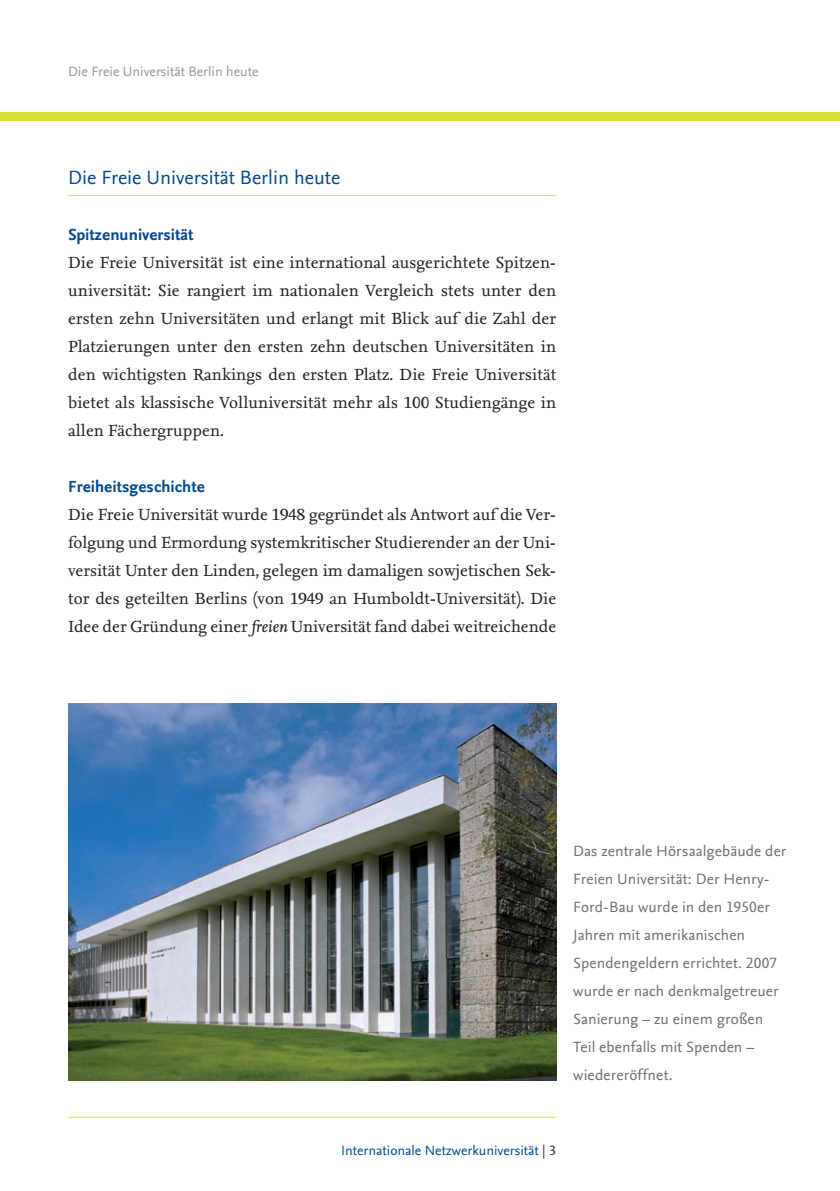
<style>
.page{position:relative;width:840px;height:1191px;background:#fff}
.page>*{position:absolute;margin:0;border:0;box-sizing:border-box;transform-origin:0 0}
.t1{font:20px "Nexus Sans OT";color:#014890}
.t2{font:16.8px/28px "Nexus Serif TF";color:#231f20;text-align:justify}
.t3{font:700 16.8px "Nexus Sans OT";color:#014890}
.t4{font:15.6px/28px "Nexus Sans OT";letter-spacing:.005em;color:#6c6d70}
.t5{font:14px "Nexus Sans OT";color:#014890}
.t6{font:14px "Nexus Sans OT";color:#939598}
.s1{font-style:italic}
.s2{color:#231f20}
</style>
<div class="page">
<hr style="left:68px;top:195px;width:488px;height:1px;background:#d8e039">
<img style="left:68px;top:703px;width:488px;height:377px">
<hr style="left:68px;top:1116px;width:488px;height:1px;background:#d8e039">
<div style="left:0;top:112px;width:839px;height:9px;background:#d8e039"></div>
<p class="t6" style="left:68px;top:63px;width:192px">Die Freie Universität Berlin heute</p>
<p class="t1" style="left:68px;top:165px;width:273px">Die Freie Universität Berlin heute</p>
<p class="t3" style="left:68px;top:224px;width:127px">Spitzenuniversität</p>
<p class="t2" style="left:68px;top:248px;width:489px">Die Freie Universität ist eine international ausgerichtete Spitzen&shy;universität: Sie rangiert im nationalen Vergleich stets unter den ersten zehn Universitäten und erlangt mit Blick auf die Zahl der Platzierungen unter den ersten zehn deutschen Universitäten in den wichtigsten Rankings den ersten Platz. Die Freie Universität bietet als klassische Volluniversität mehr als 100 Studiengänge in allen Fächergruppen.</p>
<p class="t3" style="left:68px;top:476px;width:138px">Freiheitsgeschichte</p>
<p class="t2" style="left:68px;top:500px;width:489px">Die Freie Universität wurde 1948 gegründet als Antwort auf die Ver&shy;folgung und Ermordung systemkritischer Studierender an der Uni&shy;versität Unter den Linden, gelegen im damaligen sowjetischen Sek&shy;tor des geteilten Berlins (von 1949 an Humboldt-Universität). Die Idee der Gründung einer <span class="s1">freien</span> Universität fand dabei weitreichende</p>
<p class="t4" style="left:573px;top:837px;width:214px">Das zentrale Hörsaalgebäude der<br>Freien Universität: Der Henry-<br>Ford-Bau wurde in den 1950er<br>Jahren mit amerikanischen<br>Spendengeldern errichtet. 2007 wurde er nach denkmalgetreuer<br>Sanierung – zu einem großen<br>Teil ebenfalls mit Spenden – wiedereröffnet.</p>
<p class="t5" style="left:341px;top:1141px;width:216px">Internationale Netzwerkuniversität <span class="s2">| 3</span></p>
</div>
